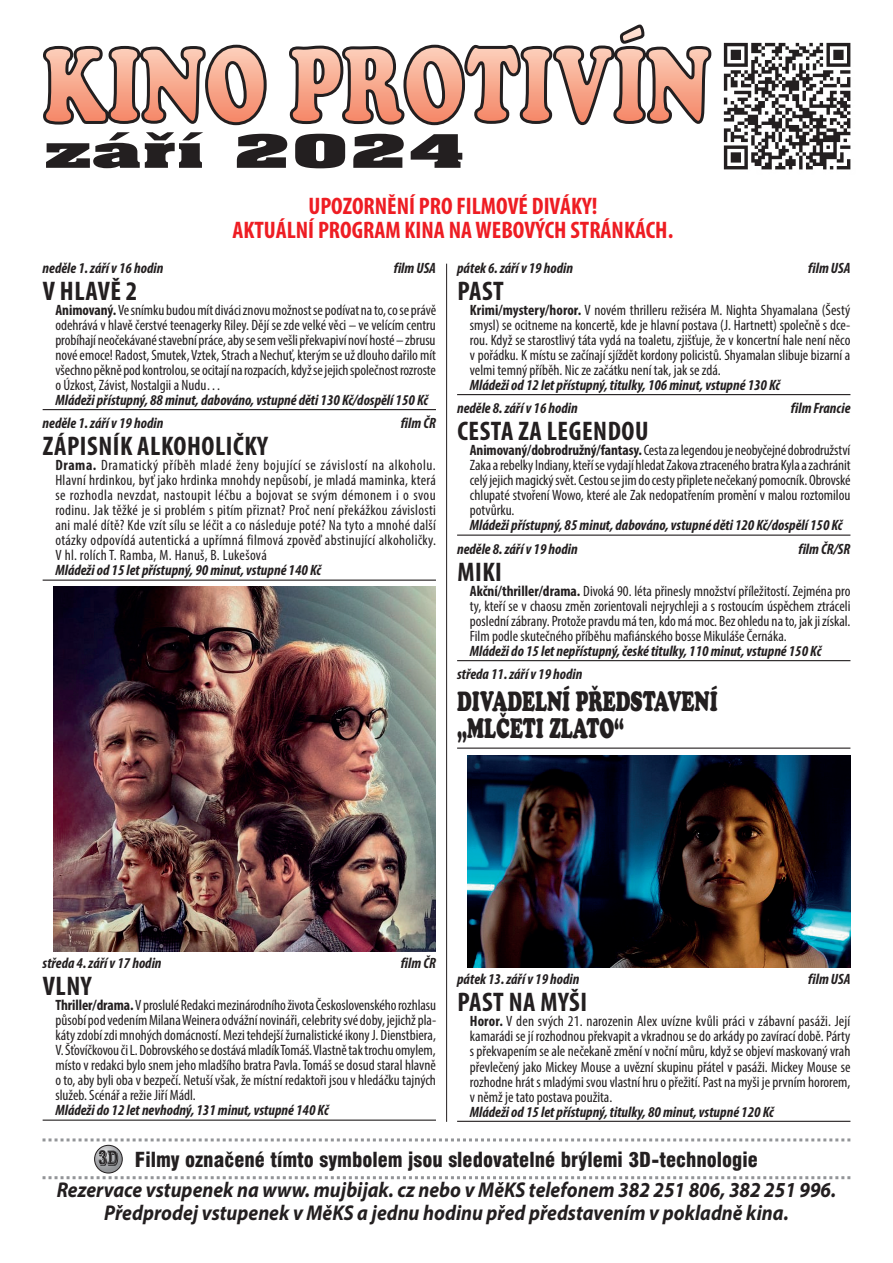
<style>
.page{position:relative;width:893px;height:1263px;background:#fff}
.page>*{position:absolute;margin:0;border:0;box-sizing:border-box;transform-origin:0 0}
.t1{font:700 45px "Aachen AT";letter-spacing:-.02em;color:#231f20;scale:2 1}
.t2{font:700 condensed 27px "Myriad Pro";letter-spacing:.02em;color:#231f20}
.t3{font:900 27px/27px "Cooper AT";color:#231f20;scale:.65 1}
.t4{font:700 condensed 24px/24px "Myriad Pro";color:#ee1d23;text-align:center}
.t5{font:italic 700 21.45px/22.5px "Myriad Pro";color:#231f20;text-align:center;scale:.91 1}
.t6{font:900 condensed 20.25px "Swiss 721 AT";color:#231f20}
.t7{font:condensed 15px/15px "Myriad Pro";color:#231f20;text-align:justify}
.t8{font:italic 700 condensed 15px/23.5px "Myriad Pro";color:#231f20}
.s1{font-weight:700}
</style>
<div class="page">
<img style="left:723px;top:42px;width:128px;height:128px">
<svg style="left:43px;top:1176px;width:807px;height:3px"></svg>
<svg style="left:43px;top:1138px;width:807px;height:3px"></svg>
<svg style="left:95px;top:1145px;width:27px;height:28px"></svg>
<div style="left:94px;top:1145px;width:29px;height:28px;border:1px solid #231f20;border-radius:50%"></div>
<img style="left:99px;top:1150px;width:19px;height:16px">
<hr style="left:43px;top:409px;width:393px;height:1px;background:#231f20">
<hr style="left:43px;top:580px;width:393px;height:1px;background:#231f20">
<hr style="left:43px;top:1119px;width:393px;height:2px;background:#231f20">
<img style="left:53px;top:586px;width:383px;height:365px">
<hr style="left:446px;top:264px;width:1px;height:858px;background:#231f20">
<svg style="left:43px;top:24px;width:669px;height:102px"></svg>
<hr style="left:457px;top:394px;width:393px;height:1px;background:#231f20">
<hr style="left:457px;top:535px;width:393px;height:1px;background:#231f20">
<hr style="left:457px;top:660px;width:393px;height:1px;background:#231f20">
<hr style="left:457px;top:1121px;width:393px;height:1px;background:#231f20">
<img style="left:468px;top:755px;width:382px;height:213px">
<hr style="left:457px;top:747px;width:393px;height:2px;background:#231f20">
<h1 class="t1" style="left:43px;top:123px;width:213px">září 2024</h1>
<h3 class="t4" style="left:232px;top:193px;width:442px">UPOZORNĚNÍ PRO FILMOVÉ DIVÁKY!<br>AKTUÁLNÍ PROGRAM KINA NA WEBOVÝCH STRÁNKÁCH.</h3>
<p class="t8" style="left:457px;top:256px;width:117px">pátek 6. září v 19 hodin</p>
<p class="t8" style="left:808px;top:256px;width:44px">film USA</p>
<h2 class="t2" style="left:457px;top:274px;width:48px">PAST</h2>
<p class="t7" style="left:470px;top:302px;width:382px"><span class="s1">Krimi/mystery/horor.</span> V novém thrilleru režiséra M. Nighta Shyamalana (Šestý smysl) se ocitneme na koncertě, kde je hlavní postava (J. Hartnett) společně s dce&shy;rou. Když se starostlivý táta vydá na toaletu, zjišťuje, že v koncertní hale není něco v pořádku. K místu se začínají sjíždět kordony policistů. Shyamalan slibuje bizarní a velmi temný příběh. Nic ze začátku není tak, jak se zdá.</p>
<p class="t8" style="left:457px;top:373px;width:325px;text-indent:13px">Mládeži od 12 let přístupný, titulky, 106 minut, vstupné 130 Kč neděle 8. září v 16 hodin</p>
<p class="t8" style="left:43px;top:256px;width:122px">neděle 1. září v 16 hodin</p>
<p class="t8" style="left:394px;top:256px;width:44px">film USA</p>
<h2 class="t2" style="left:43px;top:274px;width:96px">V HLAVĚ 2</h2>
<p class="t7" style="left:55px;top:302px;width:382px"><span class="s1">Animovaný.</span> Ve snímku budou mít diváci znovu možnost se podívat na to, co se právě odehrává v hlavě čerstvé teenagerky Riley. Dějí se zde velké věci – ve velícím centru probíhají neočekávané stavební práce, aby se sem vešli překvapiví noví hosté – zbrusu nové emoce! Radost, Smutek, Vztek, Strach a Nechuť, kterým se už dlouho dařilo mít všechno pěkně pod kontrolou, se ocitají na rozpacích, když se jejich společnost rozroste o Úzkost, Závist, Nostalgii a Nudu…</p>
<p class="t8" style="left:43px;top:388px;width:387px;text-indent:13px">Mládeži přístupný, 88 minut, dabováno, vstupné děti 130 Kč/dospělí 150 Kč neděle 1. září v 19 hodin</p>
<p class="t8" style="left:791px;top:396px;width:61px">film Francie</p>
<p class="t8" style="left:401px;top:411px;width:37px">film ČR</p>
<h2 class="t2" style="left:457px;top:414px;width:193px">CESTA ZA LEGENDOU</h2>
<p class="t7" style="left:470px;top:443px;width:382px"><span class="s1">Animovaný/dobrodružný/fantasy.</span> Cesta za legendou je neobyčejné dobrodružství Zaka a rebelky Indiany, kteří se vydají hledat Zakova ztraceného bratra Kyla a zachránit celý jejich magický svět. Cestou se jim do cesty připlete nečekaný pomocník. Obrovské chlupaté stvoření Wowo, které ale Zak nedopatřením promění v malou roztomilou potvůrku.</p>
<p class="t8" style="left:457px;top:513px;width:387px;text-indent:13px">Mládeži přístupný, 85 minut, dabováno, vstupné děti 120 Kč/dospělí 150 Kč neděle 8. září v 19 hodin</p>
<h2 class="t2" style="left:43px;top:429px;width:227px">ZÁPISNÍK ALKOHOLIČKY</h2>
<p class="t7" style="left:55px;top:458px;width:382px"><span class="s1">Drama.</span> Dramatický příběh mladé ženy bojující se závislostí na alkoholu.<br>Hlavní hrdinkou, byť jako hrdinka mnohdy nepůsobí, je mladá maminka, která se rozhodla nevzdat, nastoupit léčbu a bojovat se svým démonem i o svou rodinu. Jak těžké je si problém s pitím přiznat? Proč není překážkou závislosti ani malé dítě? Kde vzít sílu se léčit a co následuje poté? Na tyto a mnohé další otázky odpovídá autentická a upřímná filmová zpověď abstinující alkoholičky.<br>V hl. rolích T. Ramba, M. Hanuš, B. Lukešová</p>
<p class="t8" style="left:55px;top:558px;width:267px">Mládeži od 15 let přístupný, 90 minut, vstupné 140 Kč</p>
<p class="t8" style="left:798px;top:537px;width:54px">film ČR/SR</p>
<h2 class="t2" style="left:457px;top:555px;width:46px">MIKI</h2>
<p class="t7" style="left:470px;top:583px;width:382px"><span class="s1">Akční/thriller/drama.</span> Divoká 90. léta přinesly množství příležitostí. Zejména pro ty, kteří se v chaosu změn zorientovali nejrychleji a s rostoucím úspěchem ztráceli poslední zábrany. Protože pravdu má ten, kdo má moc. Bez ohledu na to, jak ji získal.<br>Film podle skutečného příběhu mafiánského bosse Mikuláše Černáka.</p>
<p class="t8" style="left:457px;top:639px;width:366px;text-indent:13px">Mládeži do 15 let nepřístupný, české titulky, 110 minut, vstupné 150 Kč středa 11. září v 19 hodin</p>
<h2 class="t3" style="left:457px;top:687px;width:403px">DIVADELNÍ PŘEDSTAVENÍ „MLČETI ZLATO“</h2>
<p class="t8" style="left:43px;top:951px;width:120px">středa 4. září v 17 hodin</p>
<p class="t8" style="left:401px;top:951px;width:37px">film ČR</p>
<h2 class="t2" style="left:43px;top:969px;width:50px">VLNY</h2>
<p class="t7" style="left:55px;top:998px;width:382px"><span class="s1">Thriller/drama.</span> V proslulé Redakci mezinárodního života Československého rozhlasu působí pod vedením Milana Weinera odvážní novináři, celebrity své doby, jejichž pla&shy;káty zdobí zdi mnohých domácností. Mezi tehdejší žurnalistické ikony J. Dienstbiera, V. Šťovíčkovou či L. Dobrovského se dostává mladík Tomáš. Vlastně tak trochu omylem, místo v redakci bylo snem jeho mladšího bratra Pavla. Tomáš se dosud staral hlavně o to, aby byli oba v bezpečí. Netuší však, že místní redaktoři jsou v hledáčku tajných služeb. Scénář a režie Jiří Mádl.</p>
<p class="t8" style="left:55px;top:1098px;width:275px">Mládeži do 12 let nevhodný, 131 minut, vstupné 140 Kč</p>
<p class="t8" style="left:457px;top:967px;width:124px">pátek 13. září v 19 hodin</p>
<p class="t8" style="left:808px;top:967px;width:44px">film USA</p>
<h2 class="t2" style="left:457px;top:985px;width:131px">PAST NA MYŠI</h2>
<p class="t7" style="left:470px;top:1014px;width:382px"><span class="s1">Horor.</span> V den svých 21. narozenin Alex uvízne kvůli práci v zábavní pasáži. Její kamarádi se jí rozhodnou překvapit a vkradnou se do arkády po zavírací době. Párty s překvapením se ale nečekaně změní v noční můru, když se objeví maskovaný vrah převlečený jako Mickey Mouse a uvězní skupinu přátel v pasáži. Mickey Mouse se rozhodne hrát s mladými svou vlastní hru o přežití. Past na myši je prvním hororem, v němž je tato postava použita.</p>
<p class="t8" style="left:470px;top:1099px;width:305px">Mládeži od 15 let přístupný, titulky, 80 minut, vstupné 120 Kč</p>
<h3 class="t6" style="left:135px;top:1147px;width:624px">Filmy označené tímto symbolem jsou sledovatelné brýlemi 3D-technologie</h3>
<h3 class="t5" style="left:57px;top:1178px;width:858px">Rezervace vstupenek na www. mujbijak. cz nebo v MěKS telefonem 382 251 806, 382 251 996.<br>Předprodej vstupenek v MěKS a jednu hodinu před představením v pokladně kina.</h3>
</div>
